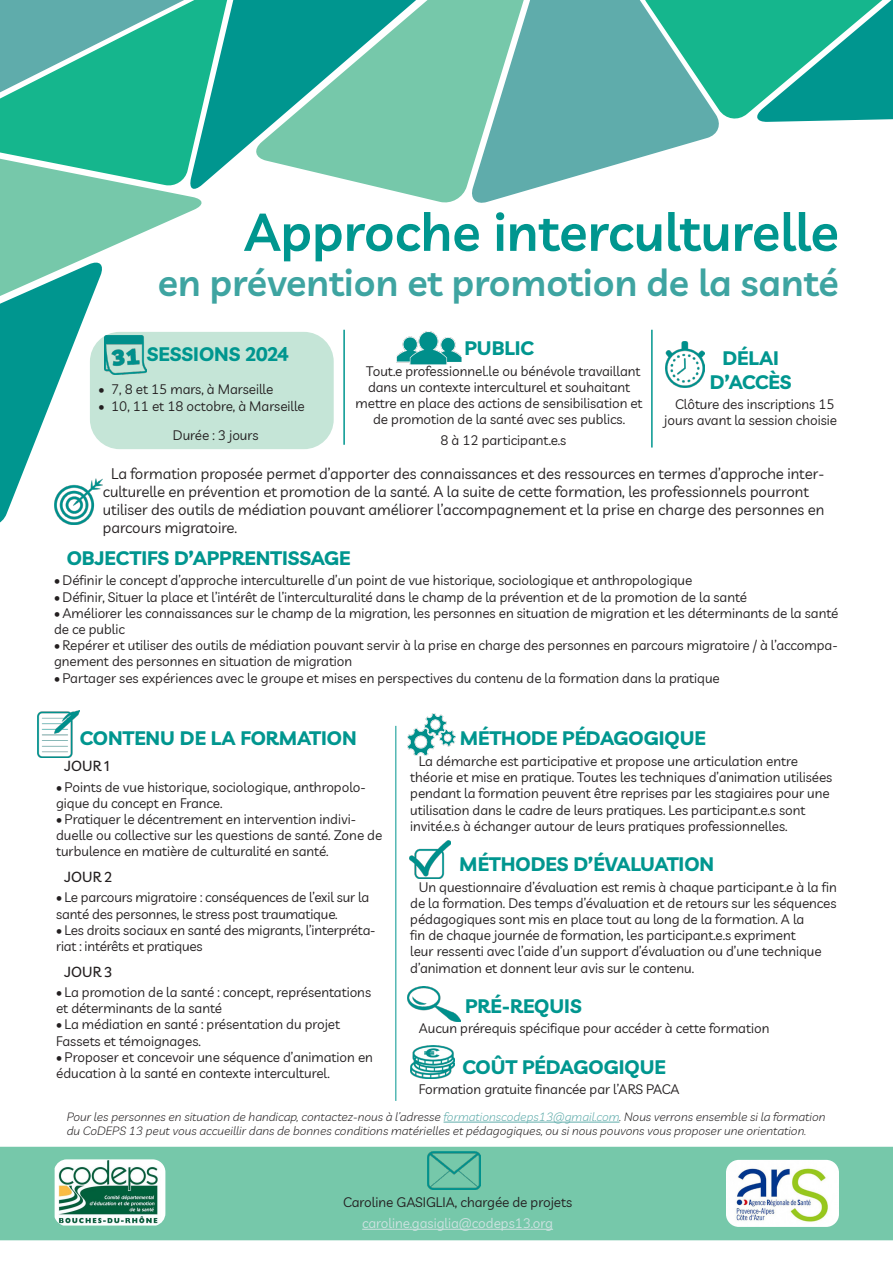
<style>
.page{position:relative;width:893px;height:1263px;background:#fff}
.page>*{position:absolute;margin:0;border:0;box-sizing:border-box;transform-origin:0 0}
.Gros_titre_inversé{font:600 52.5px "Livvic";color:#00968f}
.Sous-titre_inversé{font:600 37.5px "Livvic";color:#3ea4a1}
.Titres_droite_bis{font:700 19.5px/23.4px "Livvic";color:#00968f;text-align:center}
.Corps_10{font:15px/18px "Livvic";color:#231f20}
.Corps_9_maj{font:500 14.25px "Livvic";color:#231f20}
.Corps_9{font:13.5px/16.2px "Livvic";color:#231f20}
.Corps_9_centré{font:13.5px/16.2px "Livvic";color:#231f20;text-align:right}
.Corps_9-2{font:13.5px "Livvic";color:#cee2e1}
.Corps_8_italique{font:italic 300 12px/14.4px "Livvic";color:#231f20}
.s1{color:#5facab}
</style>
<div class="page">
<div style="left:1px;top:1147px;width:891px;height:92px;background:#76c8aa"></div>
<div style="left:0;top:1147px;width:893px;height:93px;border:2px solid #76c8aa"></div>
<svg style="left:722px;top:0;width:171px;height:122px;background:#1cad95"></svg>
<svg style="left:555px;top:0;width:167px;height:183px;fill:#5facab"></svg>
<svg style="left:399px;top:0;width:156px;height:203px;background:#79bcb6"></svg>
<svg style="left:230px;top:0;width:255px;height:192px;background:#60beab"></svg>
<svg style="left:0;top:0;width:230px;height:523px"></svg>
<hr style="left:362px;top:1229px;width:191px;height:1px;background:#cee2e1">
<div style="left:90px;top:332px;width:244px;height:117px;background:#c5e5d7;border-radius:30px"></div>
<hr style="left:343px;top:330px;width:2px;height:115px;background:#00968f">
<hr style="left:651px;top:330px;width:2px;height:117px;background:#00968f">
<img style="left:55px;top:1159px;width:110px;height:66px">
<img style="left:726px;top:1160px;width:113px;height:67px">
<hr style="left:443px;top:1122px;width:177px;height:1px;background:#5facab">
<img style="left:665px;top:341px;width:39px;height:46px">
<img style="left:407px;top:986px;width:54px;height:36px">
<img style="left:410px;top:1045px;width:44px;height:34px">
<img style="left:397px;top:332px;width:65px;height:32px">
<img style="left:104px;top:335px;width:42px;height:40px">
<img style="left:427px;top:1152px;width:54px;height:38px">
<img style="left:37px;top:711px;width:43px;height:47px">
<img style="left:54px;top:478px;width:49px;height:47px">
<img style="left:407px;top:713px;width:49px;height:42px">
<img style="left:409px;top:840px;width:42px;height:38px">
<hr style="left:395px;top:726px;width:1px;height:375px;background:#00968f">
<p class="Gros_titre_inversé" style="left:244px;top:192px;width:596px">Approche interculturelle</p>
<p class="Sous-titre_inversé" style="left:158px;top:254px;width:683px">en prévention et promotion de la santé</p>
<p class="Titres_droite_bis" style="left:464px;top:335px;width:71px">PUBLIC</p>
<p class="Corps_9_centré" style="left:366px;top:362px;width:276px">Tout.e professionnel.le ou bénévole travaillant</p>
<p class="Corps_9_centré" style="left:368px;top:378px;width:264px">dans un contexte interculturel et souhaitant</p>
<p class="Corps_9_centré" style="left:356px;top:394px;width:288px">mettre en place des actions de sensibilisation et</p>
<p class="Corps_9_centré" style="left:373px;top:410px;width:253px">de promotion de la santé avec ses publics.</p>
<p class="Corps_9" style="left:440px;top:431px;width:127px">8 à 12 participant.e.s</p>
<p class="Titres_droite_bis" style="left:710px;top:345px;width:83px">DÉLAI<br>D’ACCÈS</p>
<p class="Corps_9_centré" style="left:664px;top:395px;width:174px">Clôture des inscriptions 15 jours avant la session choisie</p>
<p class="Titres_droite_bis" style="left:147px;top:341px;width:143px">SESSIONS 2024</p>
<p class="Corps_9" style="left:98px;top:381px;width:176px">• 7, 8 et 15 mars, à Marseille</p>
<p class="Corps_9" style="left:98px;top:397px;width:208px">• 10, 11 et 18 octobre, à Marseille</p>
<p class="Corps_9_centré" style="left:173px;top:426px;width:87px">Durée : 3 jours</p>
<p class="Corps_10" style="left:103px;top:464px;width:723px;text-indent:9px">La formation proposée permet d’apporter des connaissances et des ressources en termes d’approche inter&shy;culturelle en prévention et promotion de la santé. A la suite de cette formation, les professionnels pourront utiliser des outils de médiation pouvant améliorer l’accompagnement et la prise en charge des personnes en parcours migratoire.</p>
<p class="Titres_droite_bis" style="left:67px;top:544px;width:285px">OBJECTIFS D’APPRENTISSAGE</p>
<p class="Corps_9" style="left:54px;top:572px;width:640px">• Définir le concept d’approche interculturelle d’un point de vue historique, sociologique et anthropologique</p>
<p class="Corps_9" style="left:54px;top:588px;width:695px">• Définir, Situer la place et l’intérêt de l’interculturalité dans le champ de la prévention et de la promotion de la santé</p>
<p class="Corps_9" style="left:54px;top:604px;width:786px">• Améliorer les connaissances sur le champ de la migration, les personnes en situation de migration et les déterminants de la santé de ce public</p>
<p class="Corps_9" style="left:54px;top:636px;width:785px">• Repérer et utiliser des outils de médiation pouvant servir à la prise en charge des personnes en parcours migratoire / à l’accompa&shy;gnement des personnes en situation de migration</p>
<p class="Corps_9" style="left:54px;top:669px;width:667px">• Partager ses expériences avec le groupe et mises en perspectives du contenu de la formation dans la pratique</p>
<p class="Titres_droite_bis" style="left:80px;top:725px;width:278px">CONTENU DE LA FORMATION</p>
<p class="Corps_9_maj" style="left:65px;top:755px;width:46px">JOUR 1</p>
<p class="Corps_9" style="left:56px;top:778px;width:311px">• Points de vue historique, sociologique, anthropolo&shy;gique du concept en France.</p>
<p class="Corps_9" style="left:56px;top:810px;width:328px">• Pratiquer le décentrement en intervention indivi&shy;duelle ou collective sur les questions de santé. Zone de turbulence en matière de culturalité en santé.</p>
<p class="Corps_9_maj" style="left:65px;top:866px;width:49px">JOUR 2</p>
<p class="Corps_9" style="left:56px;top:889px;width:315px">• Le parcours migratoire : conséquences de l’exil sur la santé des personnes, le stress post traumatique.</p>
<p class="Corps_9" style="left:56px;top:921px;width:321px">• Les droits sociaux en santé des migrants, l’interpréta&shy;riat : intérêts et pratiques</p>
<p class="Corps_9_maj" style="left:65px;top:961px;width:49px">JOUR 3</p>
<p class="Corps_9" style="left:56px;top:983px;width:316px">• La promotion de la santé : concept, représentations et déterminants de la santé</p>
<p class="Corps_9" style="left:56px;top:1016px;width:285px">• La médiation en santé : présentation du projet<br>Fassets et témoignages.</p>
<p class="Corps_9" style="left:56px;top:1048px;width:318px">• Proposer et concevoir une séquence d’animation en éducation à la santé en contexte interculturel.</p>
<p class="Titres_droite_bis" style="left:460px;top:725px;width:248px">MÉTHODE PÉDAGOGIQUE</p>
<p class="Corps_9" style="left:410px;top:752px;width:424px;text-indent:9px">La démarche est participative et propose une articulation entre théorie et mise en pratique. Toutes les techniques d’animation utilisées pendant la formation peuvent être reprises par les stagiaires pour une utilisation dans le cadre de leurs pratiques. Les participant.e.s sont invité.e.s à échanger autour de leurs pratiques professionnelles.</p>
<p class="Titres_droite_bis" style="left:459px;top:851px;width:256px">MÉTHODES D’ÉVALUATION</p>
<p class="Corps_9" style="left:410px;top:878px;width:428px;text-indent:9px">Un questionnaire d’évaluation est remis à chaque participant.e à la fin de la formation. Des temps d’évaluation et de retours sur les séquences pédagogiques sont mis en place tout au long de la formation. A la<br>fin de chaque journée de formation, les participant.e.s expriment<br>leur ressenti avec l’aide d’un support d’évaluation ou d’une technique d’animation et donnent leur avis sur le contenu.</p>
<p class="Titres_droite_bis" style="left:465px;top:992px;width:118px">PRÉ-REQUIS</p>
<p class="Corps_9" style="left:419px;top:1020px;width:352px">Aucun prérequis spécifique pour accéder à cette formation</p>
<p class="Titres_droite_bis" style="left:463px;top:1053px;width:205px">COÛT PÉDAGOGIQUE</p>
<p class="Corps_9" style="left:419px;top:1080px;width:262px">Formation gratuite financée par l’ARS PACA</p>
<p class="Corps_8_italique" style="left:67px;top:1109px;width:760px">Pour les personnes en situation de handicap, contactez-nous à l’adresse <span class="s1">formationscodeps13@gmail.com</span>. Nous verrons ensemble si la formation du CoDEPS 13 peut vous accueillir dans de bonnes conditions matérielles et pédagogiques, ou si nous pouvons vous proposer une orientation.</p>
<p class="Corps_9" style="left:343px;top:1194px;width:230px">Caroline GASIGLIA, chargée de projets</p>
<p class="Corps_9-2" style="left:362px;top:1213px;width:192px">caroline.gasiglia@codeps13.org</p>
</div>
